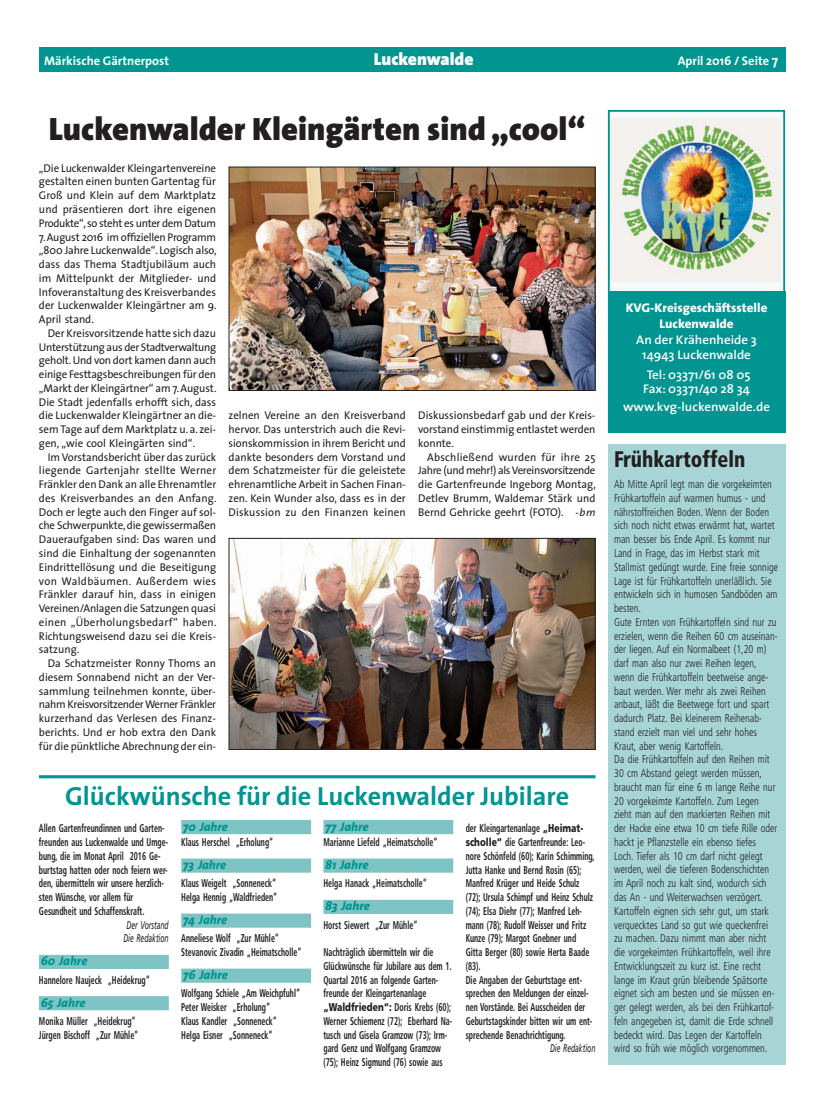
<style>
.page{position:relative;width:833px;height:1117px;background:#fff}
.page>*{position:absolute;margin:0;border:0;box-sizing:border-box;transform-origin:0 0}
.t1{font:900 32.5px "The Sans";color:#231f20}
.t2{font:700 26.25px "The Sans";color:#009590}
.t3{font:900 condensed 22.5px "Frutiger";color:#231f20;scale:.9 1}
.t4{font:900 17.5px "The Sans";color:#fff}
.t5{font:600 12.62px/15.1px "The Sans";color:#fff;text-align:center;scale:1.04 1}
.t6{font:800 12.62px/15.1px "The Sans";color:#fff;text-align:center;scale:1.04 1}
.t7{font:italic 800 12.5px "The Sans";color:#009590}
.t8{font:700 12.5px "The Sans";color:#fff}
.t9{font:11.25px/13.8px "The Sans";color:#231f20;text-align:justify}
.t10{font:300 condensed 11.25px/13.8px "Frutiger";color:#231f20;scale:.9 1}
.t11{font:700 condensed 11.25px/13.8px "Frutiger";color:#231f20;scale:.7 1}
.t12{font:italic 11.25px/13.8px "Frutiger";color:#231f20;scale:.6 1}
.s1{font-size:13.75px}
.s2{font-style:italic;font-size:11px}
.s3{font-weight:900;font-stretch:normal}
</style>
<div class="page">
<div style="left:39px;top:48px;width:746px;height:24px;background:#009590"></div>
<hr style="left:39px;top:775px;width:556px;height:3px;background:#009590">
<div style="left:39px;top:954px;width:130px;height:14px;background:#7fc4c4"></div>
<div style="left:39px;top:995px;width:130px;height:15px;background:#7fc4c4"></div>
<div style="left:181px;top:819px;width:130px;height:15px;background:#7fc4c4"></div>
<div style="left:181px;top:858px;width:130px;height:14px;background:#7fc4c4"></div>
<div style="left:181px;top:913px;width:130px;height:14px;background:#7fc4c4"></div>
<div style="left:181px;top:968px;width:130px;height:14px;background:#7fc4c4"></div>
<div style="left:323px;top:819px;width:130px;height:15px;background:#7fc4c4"></div>
<div style="left:323px;top:858px;width:130px;height:14px;background:#7fc4c4"></div>
<div style="left:323px;top:899px;width:130px;height:14px;background:#7fc4c4"></div>
<div style="left:610px;top:112px;width:173px;height:318px;background:#f5fbfa"></div>
<img style="left:611px;top:119px;width:169px;height:162px">
<div style="left:608px;top:110px;width:177px;height:322px;border:2px solid #009590"></div>
<div style="left:608px;top:291px;width:177px;height:141px;background:#009590"></div>
<div style="left:608px;top:444px;width:177px;height:620px;background:#a7d5d5"></div>
<img style="left:231px;top:169px;width:362px;height:220px">
<div style="left:229px;top:167px;width:366px;height:224px;border:1px solid #231f20"></div>
<img style="left:231px;top:540px;width:362px;height:207px">
<div style="left:229px;top:538px;width:366px;height:211px;border:1px solid #231f20"></div>
<p class="t8" style="left:44px;top:56px;width:126px">Märkische Gärtnerpost</p>
<h3 class="t4" style="left:374px;top:52px;width:101px">Luckenwalde</h3>
<p class="t8" style="left:677px;top:56px;width:102px">April 2016 / Seite <span class="s1">7</span></p>
<h1 class="t1" style="left:49px;top:116px;width:538px">Luckenwalder Kleingärten sind „cool“</h1>
<p class="t9" style="left:39px;top:162px;width:179px">„Die Luckenwalder Kleingartenvereine gestalten einen bunten Gartentag für Groß und Klein auf dem Marktplatz und präsentieren dort ihre eigenen Produkte“, so steht es unter dem Datum</p>
<p class="t9" style="left:39px;top:231px;width:179px">7. August 2016 im offiziellen Programm „800 Jahre Luckenwalde“. Logisch also, dass das Thema Stadtjubiläum auch im Mittelpunkt der Mitglieder- und Infoveranstaltung des Kreisverbandes der Luckenwalder Kleingärtner am 9.<br>April stand.</p>
<p class="t9" style="left:39px;top:327px;width:179px;text-indent:9px">Der Kreisvorsitzende hatte sich dazu Unterstützung aus der Stadtverwaltung geholt. Und von dort kamen dann auch einige Festtagsbeschreibungen für den „Markt der Kleingärtner“ am 7. August.<br>Die Stadt jedenfalls erhofft sich, dass die Luckenwalder Kleingärtner an die&shy;sem Tage auf dem Marktplatz u. a. zei&shy;gen, „wie cool Kleingärten sind“.</p>
<p class="t9" style="left:39px;top:451px;width:179px;text-indent:9px">Im Vorstandsbericht über das zurück liegende Gartenjahr stellte Werner Fränkler den Dank an alle Ehrenamtler des Kreisverbandes an den Anfang.<br>Doch er legte auch den Finger auf sol&shy;che Schwerpunkte, die gewissermaßen Daueraufgaben sind: Das waren und sind die Einhaltung der sogenannten Eindrittellösung und die Beseitigung von Waldbäumen. Außerdem wies Fränkler darauf hin, dass in einigen Vereinen/Anlagen die Satzungen quasi einen „Überholungsbedarf“ haben.<br>Richtungsweisend dazu sei die Kreis&shy;satzung.</p>
<p class="t9" style="left:39px;top:657px;width:179px;text-indent:9px">Da Schatzmeister Ronny Thoms an diesem Sonnabend nicht an der Ver&shy;sammlung teilnehmen konnte, über&shy;nahm Kreisvorsitzender Werner Fränkler kurzerhand das Verlesen des Finanz&shy;berichts. Und er hob extra den Dank für die pünktliche Abrechnung der ein-</p>
<p class="t9" style="left:229px;top:410px;width:179px">zelnen Vereine an den Kreisverband hervor. Das unterstrich auch die Revi&shy;sionskommission in ihrem Bericht und dankte besonders dem Vorstand und dem Schatzmeister für die geleistete ehrenamtliche Arbeit in Sachen Finan&shy;zen. Kein Wunder also, dass es in der Diskussion zu den Finanzen keinen</p>
<p class="t9" style="left:418px;top:410px;width:179px">Diskussionsbedarf gab und der Kreis&shy;vorstand einstimmig entlastet werden konnte.</p>
<p class="t9" style="left:418px;top:451px;width:179px;text-indent:9px">Abschließend wurden für ihre 25<br>Jahre (und mehr!) als Vereinsvorsitzende die Gartenfreunde Ingeborg Montag, Detlev Brumm, Waldemar Stärk und Bernd Gehricke geehrt (FOTO). <span class="s2">-bm</span></p>
<h2 class="t2" style="left:65px;top:785px;width:505px">Glückwünsche für die Luckenwalder Jubilare</h2>
<p class="t11" style="left:39px;top:822px;width:186px">Allen Gartenfreundinnen und Garten&shy;freunden aus Luckenwalde und Umge&shy;bung, die im Monat April 2016 Ge&shy;burtstag hatten oder noch feiern wer&shy;den, übermitteln wir unsere herzlich&shy;sten Wünsche, vor allem für Gesundheit und Schaffenskraft.</p>
<p class="t12" style="left:123px;top:918px;width:77px">Der Vorstand<br>Die Redaktion</p>
<p class="t7" style="left:41px;top:954px;width:48px">60 Jahre</p>
<p class="t11" style="left:39px;top:973px;width:160px">Hannelore Naujeck „Heidekrug“</p>
<p class="t7" style="left:41px;top:995px;width:46px">65 Jahre</p>
<p class="t11" style="left:39px;top:1014px;width:143px">Monika Müller „Heidekrug“<br>Jürgen Bischoff „Zur Mühle“</p>
<p class="t7" style="left:183px;top:819px;width:47px">70 Jahre</p>
<p class="t11" style="left:181px;top:835px;width:133px">Klaus Herschel „Erholung“</p>
<p class="t7" style="left:183px;top:858px;width:45px">73 Jahre</p>
<p class="t11" style="left:181px;top:877px;width:139px">Klaus Weigelt „Sonneneck“<br>Helga Hennig „Waldfrieden“</p>
<p class="t7" style="left:183px;top:913px;width:46px">74 Jahre</p>
<p class="t11" style="left:181px;top:932px;width:174px">Anneliese Wolf „Zur Mühle“<br>Stevanovic Zivadin „Heimatscholle“</p>
<p class="t7" style="left:183px;top:968px;width:46px">76 Jahre</p>
<p class="t11" style="left:181px;top:987px;width:171px">Wolfgang Schiele „Am Weichpfuhl“<br>Peter Weisker „Erholung“<br>Klaus Kandler „Sonneneck“<br>Helga Eisner „Sonneneck“</p>
<p class="t7" style="left:325px;top:819px;width:45px">77 Jahre</p>
<p class="t11" style="left:323px;top:835px;width:164px">Marianne Liefeld „Heimatscholle“</p>
<p class="t7" style="left:325px;top:858px;width:45px">81 Jahre</p>
<p class="t11" style="left:323px;top:877px;width:149px">Helga Hanack „Heimatscholle“</p>
<p class="t7" style="left:325px;top:899px;width:46px">83 Jahre</p>
<p class="t11" style="left:323px;top:918px;width:136px">Horst Siewert „Zur Mühle“</p>
<p class="t11" style="left:323px;top:945px;width:185px">Nachträglich übermitteln wir die Glückwünsche für Jubilare aus dem 1.<br>Quartal 2016 an folgende Garten&shy;freunde der Kleingartenanlage <span class="s3">„Waldfrieden“:</span> Doris Krebs (60); Werner Schiemenz (72); Eberhard Na&shy;tusch und Gisela Gramzow (73); Irm&shy;gard Genz und Wolfgang Gramzow (75); Heinz Sigmund (76) sowie aus</p>
<p class="t11" style="left:465px;top:822px;width:186px">der Kleingartenanlage <span class="s3">„Heimat&shy;scholle“</span> die Gartenfreunde: Leo&shy;nore Schönfeld (60); Karin Schimming,<br>Jutta Hanke und Bernd Rosin (65);<br>Manfred Krüger und Heide Schulz (72); Ursula Schimpf und Heinz Schulz (74); Elsa Diehr (77); Manfred Leh&shy;mann (78); Rudolf Weisser und Fritz<br>Kunze (79); Margot Gnebner und<br>Gitta Berger (80) sowie Herta Baade (83).<br>Die Angaben der Geburtstage ent&shy;sprechen den Meldungen der einzel&shy;nen Vorstände. Bei Ausscheiden der<br>Geburtstagskinder bitten wir um ent&shy;sprechende Benachrichtigung.</p>
<p class="t12" style="left:550px;top:1042px;width:77px">Die Redaktion</p>
<p class="t6" style="left:625px;top:302px;width:138px">KVG-Kreisgeschäftsstelle<br>Luckenwalde</p>
<p class="t5" style="left:636px;top:333px;width:117px">An der Krähenheide 3<br>14943 Luckenwalde</p>
<p class="t5" style="left:643px;top:369px;width:105px;line-height:13.9px;text-align:left">Tel: 03371/61 08 05<br>Fax: 03371/40 28 34</p>
<p class="t5" style="left:623px;top:400px;width:143px">www.kvg-luckenwalde.de</p>
<h3 class="t3" style="left:614px;top:450px;width:147px">Frühkartoffeln</h3>
<p class="t10" style="left:614px;top:478px;width:184px">Ab Mitte April legt man die vorgekeimten Frühkartoffeln auf warmen humus - und nährstoffreichen Boden. Wenn der Boden sich noch nicht etwas erwärmt hat, wartet man besser bis Ende April. Es kommt nur Land in Frage, das im Herbst stark mit Stallmist gedüngt wurde. Eine freie sonnige Lage ist für Frühkartoffeln unerläßlich. Sie entwickeln sich in humosen Sandböden am besten.<br>Gute Ernten von Frühkartoffeln sind nur zu erzielen, wenn die Reihen 60 cm auseinan&shy;der liegen. Auf ein Normalbeet (1,20 m) darf man also nur zwei Reihen legen, wenn die Frühkartoffeln beetweise ange&shy;baut werden. Wer mehr als zwei Reihen anbaut, läßt die Beetwege fort und spart dadurch Platz. Bei kleinerem Reihenab&shy;stand erzielt man viel und sehr hohes Kraut, aber wenig Kartoffeln.<br>Da die Frühkartoffeln auf den Reihen mit 30 cm Abstand gelegt werden müssen, braucht man für eine 6 m lange Reihe nur 20 vorgekeimte Kartoffeln. Zum Legen zieht man auf den markierten Reihen mit der Hacke eine etwa 10 cm tiefe Rille oder hackt je Pflanzstelle ein ebenso tiefes Loch. Tiefer als 10 cm darf nicht gelegt werden, weil die tieferen Bodenschichten im April noch zu kalt sind, wodurch sich das An - und Weiterwachsen verzögert.<br>Kartoffeln eignen sich sehr gut, um stark verquecktes Land so gut wie queckenfrei zu machen. Dazu nimmt man aber nicht die vorgekeimten Frühkartoffeln, weil ihre Entwicklungszeit zu kurz ist. Eine recht lange im Kraut grün bleibende Spätsorte eignet sich am besten und sie müssen en&shy;ger gelegt werden, als bei den Frühkartof&shy;feln angegeben ist, damit die Erde schnell bedeckt wird. Das Legen der Kartoffeln wird so früh wie möglich vorgenommen.</p>
</div>
